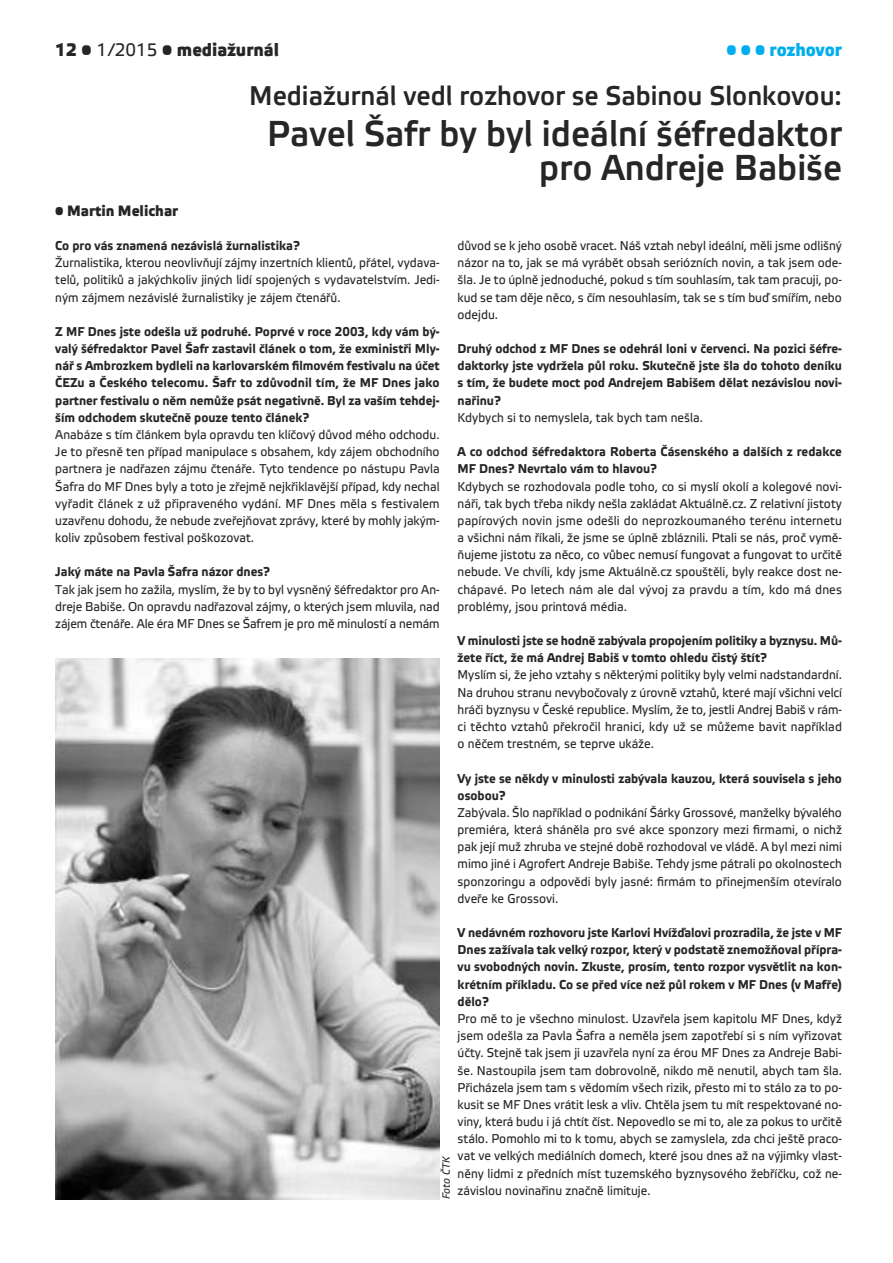
<style>
.page{position:relative;width:893px;height:1263px;background:#fff}
.page>*{position:absolute;margin:0;border:0;box-sizing:border-box;transform-origin:0 0}
.t1{font:500 36px/34.3px "Etelka";color:#272627;text-align:right;scale:.95 1}
.t2{font:500 27px "Etelka";color:#272627;scale:.95 1}
.t3{font:500 18px "Etelka";color:#272627;scale:.95 1}
.t4{font:500 18px "Etelka";color:#00aded;scale:.95 1}
.t5{font:500 15px "Etelka";color:#272627;scale:.95 1}
.t6{font:12.75px/17.1px "Etelka Text";color:#272627;text-align:justify;scale:.94 1}
.t7{font:700 12.75px/17.1px "Etelka Text";color:#272627;text-align:justify;scale:.94 1}
.t8{font:italic 10.5px "Etelka Text";color:#272627;scale:.95 1}
.s1{font-family:"Etelka Text";font-weight:400}
</style>
<div class="page">
<img style="left:55px;top:658px;width:384px;height:541px">
<h3 class="t3" style="left:55px;top:43px;width:237px">12 • <span class="s1">1/2015</span> • mediažurnál</h3>
<h3 class="t4" style="left:727px;top:43px;width:123px">• • • rozhovor</h3>
<p class="t5" style="left:55px;top:206px;width:131px">• Martin Melichar</p>
<h2 class="t2" style="left:249px;top:86px;width:625px">Mediažurnál vedl rozhovor se Sabinou Slonkovou:</h2>
<h1 class="t1" style="left:267px;top:119px;width:606px">Pavel Šafr by byl ideální šéfredaktor pro Andreje Babiše</h1>
<p class="t6" style="left:458px;top:238px;width:410px">důvod se k jeho osobě vracet. Náš vztah nebyl ideální, měli jsme odlišný názor na to, jak se má vyrábět obsah seriózních novin, a tak jsem ode&shy;šla. Je to úplně jednoduché, pokud s tím souhlasím, tak tam pracuji, po&shy;kud se tam děje něco, s čím nesouhlasím, tak se s tím buď smířím, nebo odejdu.</p>
<p class="t7" style="left:458px;top:341px;width:410px">Druhý odchod z MF Dnes se odehrál loni v červenci. Na pozici šéfre&shy;daktorky jste vydržela půl roku. Skutečně jste šla do tohoto deníku s tím, že budete moct pod Andrejem Babišem dělat nezávislou novi&shy;nařinu?</p>
<p class="t6" style="left:458px;top:410px;width:262px">Kdybych si to nemyslela, tak bych tam nešla.</p>
<p class="t7" style="left:458px;top:444px;width:410px">A co odchod šéfredaktora Roberta Čásenského a dalších z redakce<br>MF Dnes? Nevrtalo vám to hlavou?</p>
<p class="t6" style="left:458px;top:479px;width:410px">Kdybych se rozhodovala podle toho, co si myslí okolí a kolegové novi&shy;náři, tak bych třeba nikdy nešla zakládat Aktuálně.cz. Z relativní jistoty papírových novin jsme odešli do neprozkoumaného terénu internetu a všichni nám říkali, že jsme se úplně zbláznili. Ptali se nás, proč vymě&shy;ňujeme jistotu za něco, co vůbec nemusí fungovat a fungovat to určitě nebude. Ve chvíli, kdy jsme Aktuálně.cz spouštěli, byly reakce dost ne&shy;chápavé. Po letech nám ale dal vývoj za pravdu a tím, kdo má dnes problémy, jsou printová média.</p>
<p class="t7" style="left:458px;top:633px;width:410px">V minulosti jste se hodně zabývala propojením politiky a byznysu. Mů&shy;žete říct, že má Andrej Babiš v tomto ohledu čistý štít?</p>
<p class="t6" style="left:458px;top:668px;width:410px">Myslím si, že jeho vztahy s některými politiky byly velmi nadstandardní.<br>Na druhou stranu nevybočovaly z úrovně vztahů, které mají všichni velcí hráči byznysu v České republice. Myslím, že to, jestli Andrej Babiš v rám&shy;ci těchto vztahů překročil hranici, kdy už se můžeme bavit například o něčem trestném, se teprve ukáže.</p>
<p class="t7" style="left:458px;top:771px;width:410px">Vy jste se někdy v minulosti zabývala kauzou, která souvisela s jeho osobou?</p>
<p class="t6" style="left:458px;top:805px;width:410px">Zabývala. Šlo například o podnikání Šárky Grossové, manželky bývalého premiéra, která sháněla pro své akce sponzory mezi firmami, o nichž pak její muž zhruba ve stejné době rozhodoval ve vládě. A byl mezi nimi mimo jiné i Agrofert Andreje Babiše. Tehdy jsme pátrali po okolnostech sponzoringu a odpovědi byly jasné: firmám to přinejmenším otevíralo dveře ke Grossovi.</p>
<p class="t7" style="left:458px;top:925px;width:410px">V nedávném rozhovoru jste Karlovi Hvížďalovi prozradila, že jste v MF Dnes zažívala tak velký rozpor, který v podstatě znemožňoval přípra&shy;vu svobodných novin. Zkuste, prosím, tento rozpor vysvětlit na kon&shy;krétním příkladu. Co se před více než půl rokem v MF Dnes (v Mafře) dělo?</p>
<p class="t6" style="left:458px;top:1011px;width:410px">Pro mě to je všechno minulost. Uzavřela jsem kapitolu MF Dnes, když jsem odešla za Pavla Šafra a neměla jsem zapotřebí si s ním vyřizovat účty. Stejně tak jsem ji uzavřela nyní za érou MF Dnes za Andreje Babi&shy;še. Nastoupila jsem tam dobrovolně, nikdo mě nenutil, abych tam šla.<br>Přicházela jsem tam s vědomím všech rizik, přesto mi to stálo za to po&shy;kusit se MF Dnes vrátit lesk a vliv. Chtěla jsem tu mít respektované no&shy;viny, která budu i já chtít číst. Nepovedlo se mi to, ale za pokus to určitě stálo. Pomohlo mi to k tomu, abych se zamyslela, zda chci ještě praco&shy;vat ve velkých mediálních domech, které jsou dnes až na výjimky vlast&shy;něny lidmi z předních míst tuzemského byznysového žebříčku, což ne&shy;závislou novinařinu značně limituje.</p>
<p class="t7" style="left:55px;top:238px;width:262px">Co pro vás znamená nezávislá žurnalistika?</p>
<p class="t6" style="left:55px;top:255px;width:410px">Žurnalistika, kterou neovlivňují zájmy inzertních klientů, přátel, vydava&shy;telů, politiků a jakýchkoliv jiných lidí spojených s vydavatelstvím. Jedi&shy;ným zájmem nezávislé žurnalistiky je zájem čtenářů.</p>
<p class="t7" style="left:55px;top:324px;width:410px">Z MF Dnes jste odešla už podruhé. Poprvé v roce 2003, kdy vám bý&shy;valý šéfredaktor Pavel Šafr zastavil článek o tom, že exministři Mly&shy;nář s Ambrozkem bydleli na karlovarském filmovém festivalu na účet ČEZu a Českého telecomu. Šafr to zdůvodnil tím, že MF Dnes jako partner festivalu o něm nemůže psát negativně. Byl za vaším tehdej&shy;ším odchodem skutečně pouze tento článek?</p>
<p class="t6" style="left:55px;top:427px;width:410px">Anabáze s tím článkem byla opravdu ten klíčový důvod mého odchodu.<br>Je to přesně ten případ manipulace s obsahem, kdy zájem obchodního partnera je nadřazen zájmu čtenáře. Tyto tendence po nástupu Pavla Šafra do MF Dnes byly a toto je zřejmě nejkřiklavější případ, kdy nechal vyřadit článek z už připraveného vydání. MF Dnes měla s festivalem uzavřenu dohodu, že nebude zveřejňovat zprávy, které by mohly jakým&shy;koliv způsobem festival poškozovat.</p>
<p class="t7" style="left:55px;top:565px;width:230px">Jaký máte na Pavla Šafra názor dnes?</p>
<p class="t6" style="left:55px;top:582px;width:410px">Tak jak jsem ho zažila, myslím, že by to byl vysněný šéfredaktor pro An&shy;dreje Babiše. On opravdu nadřazoval zájmy, o kterých jsem mluvila, nad zájem čtenáře. Ale éra MF Dnes se Šafrem je pro mě minulostí a nemám</p>
<p class="t8" style="left:442px;top:1199px;width:46px;rotate:-90deg">Foto ČTK</p>
</div>
